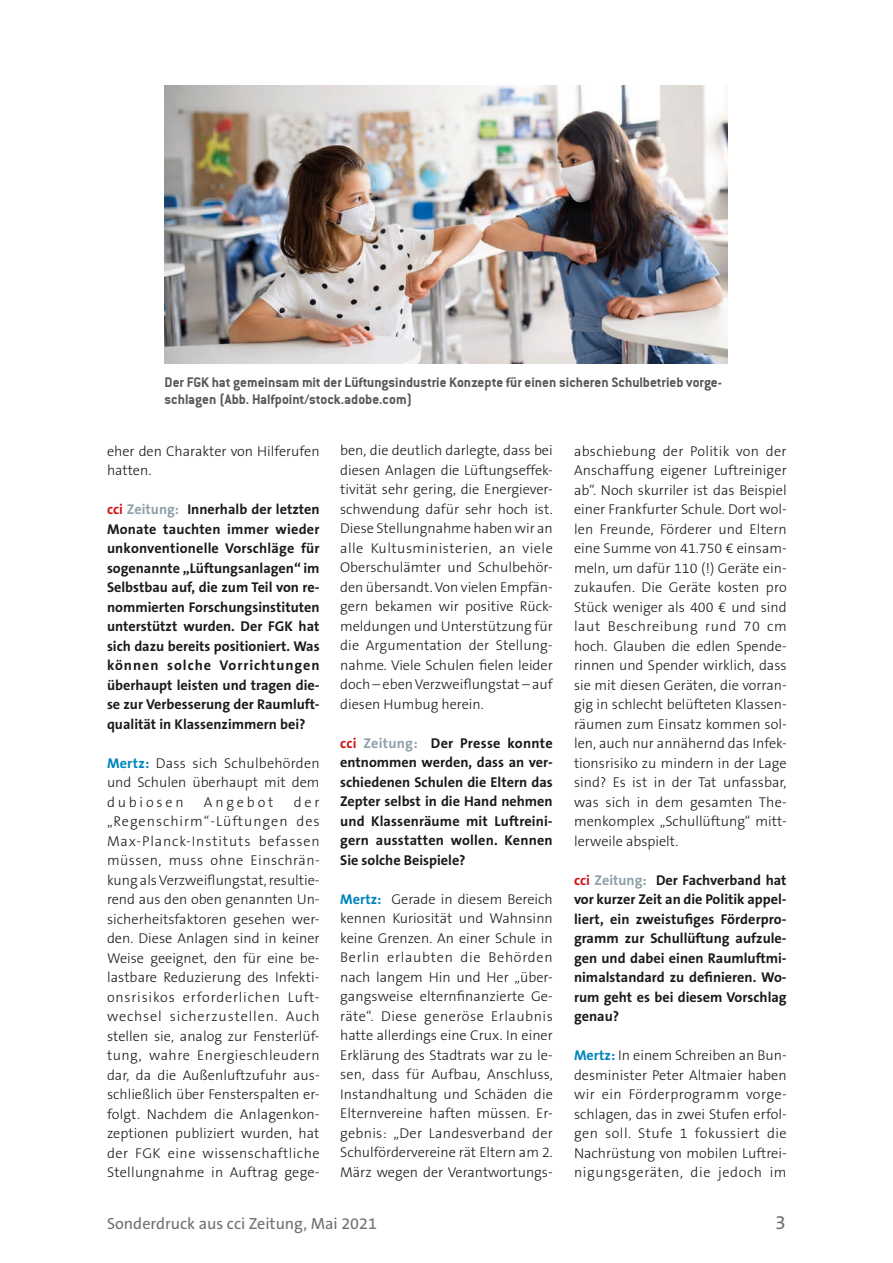
<style>
.page{position:relative;width:893px;height:1263px;background:#fff}
.page>*{position:absolute;margin:0;border:0;box-sizing:border-box;transform-origin:0 0}
.t1{font:19.5px "The Sans B5 Plain";color:#70706f}
.t2{font:16.2px "The Sans B5 Plain";color:#70706f}
.t3{font:15px/16.5px "Conduit ITCTT Bold";color:#585757}
.t4{font:300 14.25px/19.5px "The Sans B3";color:#1b1a19;text-align:justify}
.t5{font:700 14.25px/19.5px "The Sans B7";color:#1b1a19;text-align:justify}
.t6{font:300 14.25px "The Sans B3";letter-spacing:.2em;color:#1b1a19}
.s1{color:#d21317}
.s2{color:#8fa0a9}
.s3{font-family:"The Sans B7";font-weight:700;color:#0084bd}
</style>
<div class="page">
<img style="left:165px;top:85px;width:563px;height:278px">
<p class="t3" style="left:165px;top:374px;width:559px">Der FGK hat gemeinsam mit der Lüftungsindustrie Konzepte für einen sicheren Schulbetrieb vorge&shy;schlagen (Abb. Halfpoint/stock.adobe.com)</p>
<p class="t4" style="left:574px;top:441px;width:214px">abschiebung der Politik von der Anschaffung eigener Luftreiniger ab“. Noch skurriler ist das Beispiel einer Frankfurter Schule. Dort wol&shy;len Freunde, Förderer und Eltern eine Summe von 41.750 € einsam&shy;meln, um dafür 110 (!) Geräte ein&shy;zukaufen. Die Geräte kosten pro Stück weniger als 400 € und sind laut Beschreibung rund 70 cm hoch. Glauben die edlen Spende&shy;rinnen und Spender wirklich, dass sie mit diesen Geräten, die vorran&shy;gig in schlecht belüfteten Klassen&shy;räumen zum Einsatz kommen sol&shy;len, auch nur annähernd das Infek&shy;tionsrisiko zu mindern in der Lage sind? Es ist in der Tat unfassbar, was sich in dem gesamten The&shy;menkomplex „Schullüftung“ mitt&shy;lerweile abspielt.</p>
<p class="t5" style="left:574px;top:870px;width:214px"><span class="s1">cci</span> <span class="s2">Zeitung:</span> Der Fachverband hat vor kurzer Zeit an die Politik appel&shy;liert, ein zweistufiges Förderpro&shy;gramm zur Schullüftung aufzule&shy;gen und dabei einen Raumluftmi&shy;nimalstandard zu definieren. Wo&shy;rum geht es bei diesem Vorschlag genau?</p>
<p class="t4" style="left:574px;top:1046px;width:214px"><span class="s3">Mertz:</span> In einem Schreiben an Bun&shy;desminister Peter Altmaier haben wir ein Förderprogramm vorge&shy;schlagen, das in zwei Stufen erfol&shy;gen soll. Stufe 1 fokussiert die Nachrüstung von mobilen Luftrei&shy;nigungsgeräten, die jedoch im</p>
<p class="t4" style="left:340px;top:441px;width:214px">ben, die deutlich darlegte, dass bei diesen Anlagen die Lüftungseffek&shy;tivität sehr gering, die Energiever&shy;schwendung dafür sehr hoch ist.<br>Diese Stellungnahme haben wir an alle Kultusministerien, an viele Oberschulämter und Schulbehör&shy;den übersandt. Von vielen Empfän&shy;gern bekamen wir positive Rück&shy;meldungen und Unterstützung für die Argumentation der Stellung&shy;nahme. Viele Schulen fielen leider doch – eben Verzweiflungstat – auf diesen Humbug herein.</p>
<p class="t5" style="left:340px;top:734px;width:214px"><span class="s1">cci</span> <span class="s2">Zeitung:</span> Der Presse konnte entnommen werden, dass an ver&shy;schiedenen Schulen die Eltern das Zepter selbst in die Hand nehmen und Klassenräume mit Luftreini&shy;gern ausstatten wollen. Kennen Sie solche Beispiele?</p>
<p class="t4" style="left:340px;top:890px;width:214px"><span class="s3">Mertz:</span> Gerade in diesem Bereich kennen Kuriosität und Wahnsinn keine Grenzen. An einer Schule in Berlin erlaubten die Behörden nach langem Hin und Her „über&shy;gangsweise elternfinanzierte Ge&shy;räte“. Diese generöse Erlaubnis hatte allerdings eine Crux. In einer Erklärung des Stadtrats war zu le&shy;sen, dass für Aufbau, Anschluss, Instandhaltung und Schäden die Elternvereine haften müssen. Er&shy;gebnis: „Der Landesverband der Schulfördervereine rät Eltern am 2.<br>März wegen der Verantwortungs-</p>
<p class="t4" style="left:107px;top:441px;width:214px">eher den Charakter von Hilferufen hatten.</p>
<p class="t5" style="left:107px;top:500px;width:214px"><span class="s1">cci</span> <span class="s2">Zeitung:</span> Innerhalb der letzten Monate tauchten immer wieder unkonventionelle Vorschläge für sogenannte „Lüftungsanlagen“ im Selbstbau auf, die zum Teil von re&shy;nommierten Forschungsinstituten unterstützt wurden. Der FGK hat sich dazu bereits positioniert. Was können solche Vorrichtungen überhaupt leisten und tragen die&shy;se zur Verbesserung der Raumluft&shy;qualität in Klassenzimmern bei?</p>
<p class="t4" style="left:107px;top:753px;width:214px"><span class="s3">Mertz:</span> Dass sich Schulbehörden und Schulen überhaupt mit dem dubiosen</p>
<p class="t4" style="left:107px;top:792px;width:214px;text-indent:187px">der „Regenschirm“-Lüftungen des Max-Planck-Instituts befassen müssen, muss ohne Einschrän&shy;kung als Verzweiflungstat, resultie&shy;rend aus den oben genannten Un&shy;sicherheitsfaktoren gesehen wer&shy;den. Diese Anlagen sind in keiner Weise geeignet, den für eine be&shy;lastbare Reduzierung des Infekti&shy;onsrisikos erforderlichen Luft&shy;wechsel sicherzustellen. Auch stellen sie, analog zur Fensterlüf&shy;tung, wahre Energieschleudern dar, da die Außenluftzufuhr aus&shy;schließlich über Fensterspalten er&shy;folgt. Nachdem die Anlagenkon&shy;zeptionen publiziert wurden, hat der FGK eine wissenschaftliche Stellungnahme in Auftrag gege-</p>
<p class="t6" style="left:204px;top:794px;width:71px">Angebot</p>
<p class="t2" style="left:107px;top:1215px;width:271px">Sonderdruck aus cci Zeitung, Mai 2021</p>
<h1 class="t1" style="left:775px;top:1212px;width:12px">3</h1>
</div>
